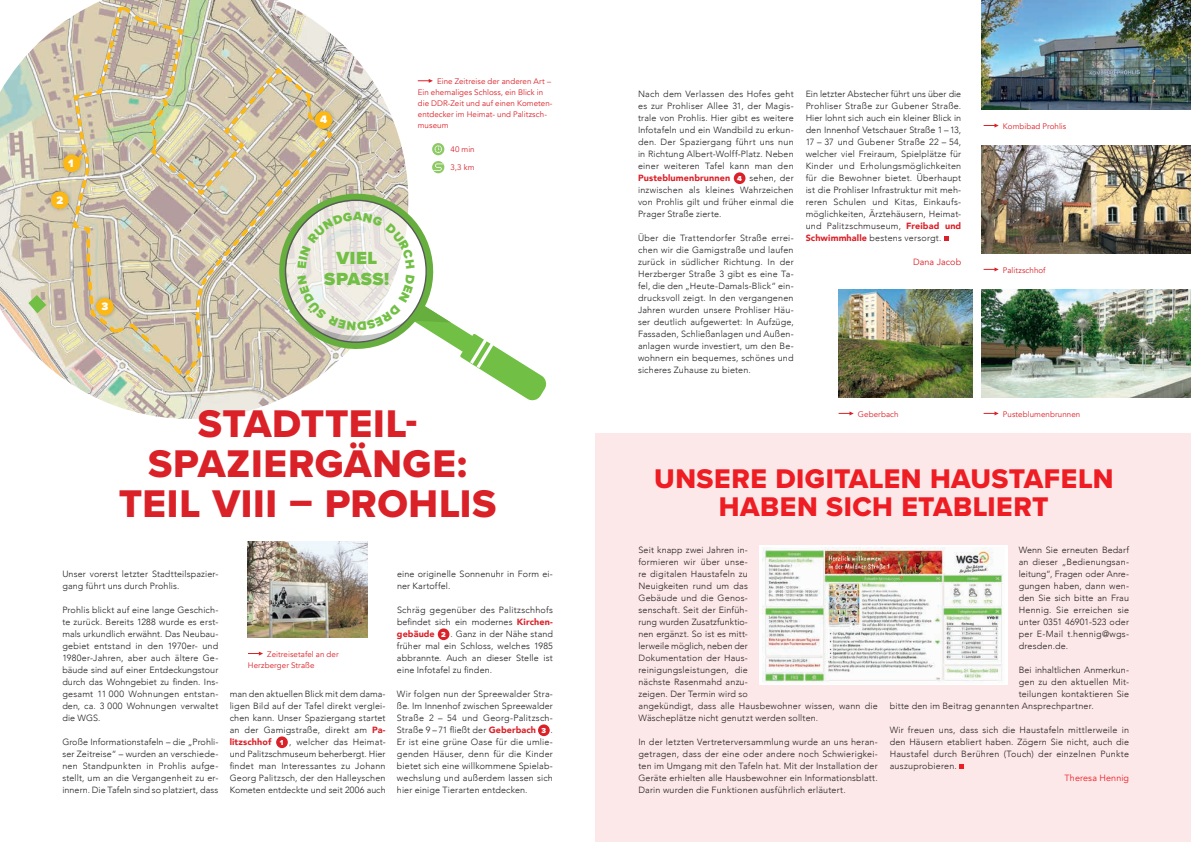
<style>
.page{position:relative;width:1191px;height:842px;background:#fff}
.page>*{position:absolute;margin:0;border:0;box-sizing:border-box;transform-origin:0 0}
.t1{font:40px/40px "Proxima Nova Extrabld";letter-spacing:.015em;color:#da2128;text-align:center}
.t2{font:28px/28px "Proxima Nova Extrabld";letter-spacing:.02em;color:#ee1d23;text-align:center}
.t3{font:900 18.2px/21.8px "Proxima Nova";letter-spacing:.03em;color:#71bf44;text-align:center}
.t4{font:900 11.2px "Proxima Nova";color:#fff}
.t5{font:900 11.1px "Proxima Nova";color:#fff}
.t6{font:300 9px/12px "Avenir";letter-spacing:.015em;color:#231f20;text-align:justify}
.t7{font:9px "Avenir";letter-spacing:.01em;color:#ee1d23}
.t8{font:9px "Avenir";letter-spacing:.01em;color:#da2128}
.t9{font:8px/11px "Avenir";letter-spacing:.005em;color:#da2128}
.s1{font-weight:900;color:#da2128}
.s2{font-family:"Proxima Nova";font-weight:900;font-size:7.5px;color:#fff}
</style>
<div class="page">
<img style="left:0;top:18px;width:273px;height:401px">
<div style="left:276px;top:736px;width:12px;height:12px;background:#da2128;border-radius:50%"></div>
<div style="left:438px;top:628px;width:11px;height:12px;background:#da2128;border-radius:50%"></div>
<div style="left:538px;top:724px;width:12px;height:12px;background:#da2128;border-radius:50%"></div>
<div style="left:734px;top:172px;width:11px;height:12px;background:#da2128;border-radius:50%"></div>
<svg style="left:944px;top:236px;width:4px;height:4px"></svg>
<img style="left:981px;top:0;width:210px;height:109px">
<img style="left:981px;top:145px;width:210px;height:108px">
<img style="left:981px;top:289px;width:210px;height:108px">
<img style="left:838px;top:289px;width:134px;height:108px">
<svg style="left:983px;top:124px;width:15px;height:4px"></svg>
<svg style="left:838px;top:411px;width:15px;height:4px"></svg>
<svg style="left:248px;top:652px;width:15px;height:4px"></svg>
<svg style="left:983px;top:267px;width:15px;height:4px"></svg>
<svg style="left:983px;top:411px;width:15px;height:4px"></svg>
<div style="left:595px;top:433px;width:596px;height:409px;background:#fde8e9"></div>
<svg style="left:959px;top:764px;width:4px;height:4px"></svg>
<svg style="left:28px;top:295px;width:18px;height:18px"></svg>
<div style="left:58px;top:150px;width:27px;height:27px;background:#231f20;opacity:.3"></div>
<div style="left:63px;top:154px;width:17px;height:18px;background:#fcb814;border-radius:50%"></div>
<div style="left:46px;top:187px;width:27px;height:27px;background:#231f20;opacity:.3"></div>
<div style="left:51px;top:191px;width:18px;height:18px;background:#fcb814;border-radius:50%"></div>
<svg style="left:76px;top:0;width:227px;height:14px;background:#cfc8b5"></svg>
<img style="left:248px;top:541px;width:119px;height:96px">
<div style="left:759px;top:546px;width:248px;height:139px;background:#fff"></div>
<img style="left:762px;top:547px;width:241px;height:135px">
<svg style="left:70px;top:14px;width:477px;height:388px"></svg>
<p class="t4" style="left:68px;top:155px;width:7px">1</p>
<p class="t5" style="left:56px;top:192px;width:8px">2</p>
<p class="t5" style="left:101px;top:298px;width:8px">3</p>
<p class="t5" style="left:320px;top:111px;width:9px">4</p>
<h3 class="t3" style="left:324px;top:246px;width:66px">VIEL<br>SPASS!</h3>
<p class="t9" style="left:418px;top:76px;width:136px;text-indent:19px">Eine Zeitreise der anderen Art –<br>Ein ehemaliges Schloss, ein Blick in die DDR-Zeit und auf einen Kometen&shy;entdecker im Heimat- und Palitzsch&shy;museum</p>
<p class="t6" style="left:638px;top:88px;width:157px">Nach dem Verlassen des Hofes geht es zur Prohliser Allee 31, der Magis&shy;trale von Prohlis. Hier gibt es weitere Infotafeln und ein Wandbild zu erkun&shy;den. Der Spaziergang führt uns nun in Richtung Albert-Wolff-Platz. Neben einer weiteren Tafel kann man den <span class="s1">Pusteblumenbrunnen</span> <span class="s2">4</span> sehen, der inzwischen als kleines Wahrzeichen von Prohlis gilt und früher einmal die Prager Straße zierte.</p>
<p class="t6" style="left:638px;top:232px;width:157px">Über die Trattendorfer Straße errei&shy;chen wir die Gamigstraße und laufen zurück in südlicher Richtung. In der Herzberger Straße 3 gibt es eine Ta&shy;fel, die den „Heute-Damals-Blick“ ein&shy;drucksvoll zeigt. In den vergangenen Jahren wurden unsere Prohliser Häu&shy;ser deutlich aufgewertet: In Aufzüge, Fassaden, Schließanlagen und Außen&shy;anlagen wurde investiert, um den Be&shy;wohnern ein bequemes, schönes und sicheres Zuhause zu bieten.</p>
<p class="t9" style="left:450px;top:144px;width:26px">40 min</p>
<p class="t9" style="left:450px;top:162px;width:26px">3,3 km</p>
<p class="t6" style="left:805px;top:88px;width:157px">Ein letzter Abstecher führt uns über die Prohliser Straße zur Gubener Straße.<br>Hier lohnt sich auch ein kleiner Blick in den Innenhof Vetschauer Straße 1 – 13, 17 – 37 und Gubener Straße 22 – 54, welcher viel Freiraum, Spielplätze für Kinder und Erholungsmöglichkeiten für die Bewohner bietet. Überhaupt ist die Prohliser Infrastruktur mit meh&shy;reren Schulen und Kitas, Einkaufs&shy;möglichkeiten, Ärztehäusern, Heimat&shy;und Palitzschmuseum, <span class="s1">Freibad und Schwimmhalle</span> bestens versorgt.</p>
<p class="t8" style="left:913px;top:257px;width:50px">Dana Jacob</p>
<p class="t9" style="left:1003px;top:121px;width:65px">Kombibad Prohlis</p>
<p class="t9" style="left:1003px;top:265px;width:44px">Palitzschhof</p>
<h1 class="t1" style="left:119px;top:403px;width:379px">STADTTEIL-<br>SPAZIERGÄNGE:<br>TEIL VIII – PROHLIS</h1>
<p class="t9" style="left:858px;top:409px;width:42px">Geberbach</p>
<p class="t9" style="left:1003px;top:409px;width:79px">Pusteblumenbrunnen</p>
<h2 class="t2" style="left:654px;top:465px;width:461px">UNSERE DIGITALEN HAUSTAFELN<br>HABEN SICH ETABLIERT</h2>
<p class="t6" style="left:62px;top:568px;width:157px">Unser vorerst letzter Stadtteilspazier&shy;gang führt uns durch Prohlis.</p>
<p class="t6" style="left:62px;top:604px;width:157px">Prohlis blickt auf eine lange Geschich&shy;te zurück. Bereits 1288 wurde es erst&shy;mals urkundlich erwähnt. Das Neubau&shy;gebiet entstand in den 1970er- und 1980er-Jahren, aber auch ältere Ge&shy;bäude sind auf einer Entdeckungstour durch das Wohngebiet zu finden. Ins&shy;gesamt 11 000 Wohnungen entstan&shy;den, ca. 3 000 Wohnungen verwaltet die WGS.</p>
<p class="t6" style="left:62px;top:736px;width:157px">Große Informationstafeln – die „Prohli&shy;ser Zeitreise“ – wurden an verschiede&shy;nen Standpunkten in Prohlis aufge&shy;stellt, um an die Vergangenheit zu er&shy;innern. Die Tafeln sind so platziert, dass</p>
<p class="t9" style="left:248px;top:649px;width:92px;text-indent:19px">Zeitreisetafel an der<br>Herzberger Straße</p>
<p class="t6" style="left:230px;top:688px;width:157px">man den aktuellen Blick mit dem dama&shy;ligen Bild auf der Tafel direkt verglei&shy;chen kann. Unser Spaziergang startet an der Gamigstraße, direkt am <span class="s1">Pa&shy;litzschhof</span> <span class="s2">1</span> , welcher das Heimat&shy;und Palitzschmuseum beherbergt. Hier findet man Interessantes zu Johann Georg Palitzsch, der den Halleyschen Kometen entdeckte und seit 2006 auch</p>
<p class="t6" style="left:397px;top:568px;width:157px">eine originelle Sonnenuhr in Form ei&shy;ner Kartoffel.</p>
<p class="t6" style="left:397px;top:604px;width:157px">Schräg gegenüber des Palitzschhofs befindet sich ein modernes <span class="s1">Kirchen&shy;gebäude</span> <span class="s2">2</span> . Ganz in der Nähe stand früher mal ein Schloss, welches 1985 abbrannte. Auch an dieser Stelle ist eine Infotafel zu finden.</p>
<p class="t6" style="left:397px;top:688px;width:157px">Wir folgen nun der Spreewalder Stra&shy;ße. Im Innenhof zwischen Spreewalder Straße 2 – 54 und Georg-Palitzsch-Straße 9 – 71 fließt der <span class="s1">Geberbach</span> <span class="s2">3</span> .<br>Er ist eine grüne Oase für die umlie&shy;genden Häuser, denn für die Kinder bietet sich eine willkommene Spielab&shy;wechslung und außerdem lassen sich hier einige Tierarten entdecken.</p>
<p class="t6" style="left:638px;top:544px;width:241px;text-align:left">Seit knapp zwei Jahren in-<br>formieren wir über unse-<br>re digitalen Haustafeln zu<br>Neuigkeiten rund um das<br>Gebäude und die Genos-<br>senschaft. Seit der Einfüh-<br>rung wurden Zusatzfunktio-<br>nen ergänzt. So ist es mitt-<br>lerweile möglich, neben der<br>Dokumentation der Haus-<br>reinigungsleistungen, die<br>nächste Rasenmahd anzu-<br>zeigen. Der Termin wird so<br>angekündigt, dass alle Hausbewohner wissen, wann die<br>Wäscheplätze nicht genutzt werden sollten.</p>
<p class="t6" style="left:638px;top:736px;width:241px">In der letzten Vertreterversammlung wurde an uns heran&shy;getragen, dass der eine oder andere noch Schwierigkei&shy;ten im Umgang mit den Tafeln hat. Mit der Installation der Geräte erhielten alle Hausbewohner ein Informationsblatt.<br>Darin wurden die Funktionen ausführlich erläutert.</p>
<p class="t6" style="left:1018px;top:544px;width:112px">Wenn Sie erneuten Bedarf an dieser „Bedienungsan&shy;leitung“, Fragen oder Anre&shy;gungen haben, dann wen&shy;den Sie sich bitte an Frau Hennig. Sie erreichen sie unter 0351 46901-523 oder per E-Mail t.hennig@wgs&shy;dresden.de.</p>
<p class="t6" style="left:1018px;top:664px;width:112px">Bei inhaltlichen Anmerkun-</p>
<p class="t6" style="left:1018px;top:676px;width:112px">gen zu den aktuellen Mit-</p>
<p class="t6" style="left:1018px;top:688px;width:112px">teilungen kontaktieren Sie</p>
<p class="t6" style="left:889px;top:700px;width:205px">bitte den im Beitrag genannten Ansprechpartner.</p>
<p class="t6" style="left:889px;top:724px;width:241px">Wir freuen uns, dass sich die Haustafeln mittlerweile in den Häusern etabliert haben. Zögern Sie nicht, auch die Haustafel durch Berühren (Touch) der einzelnen Punkte auszuprobieren.</p>
<p class="t7" style="left:1064px;top:773px;width:66px">Theresa Hennig</p>
</div>
